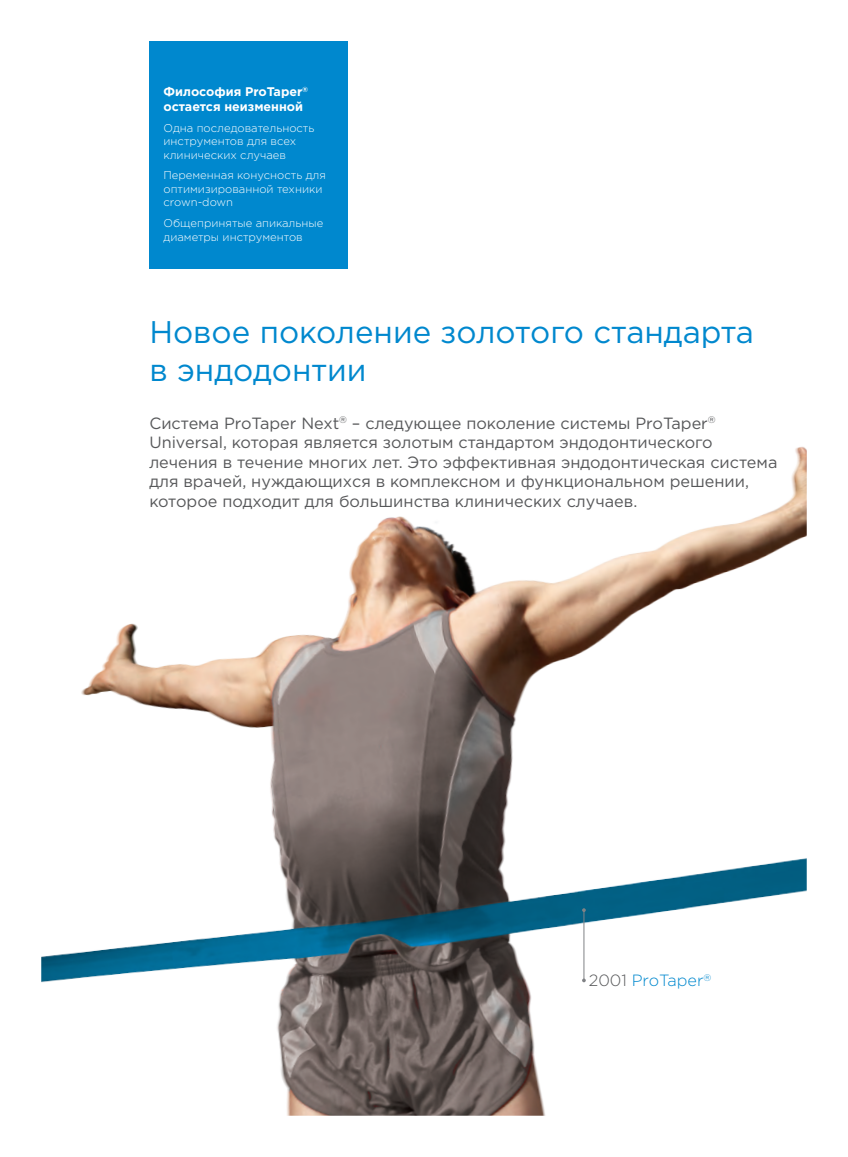
<style>
.page{position:relative;width:848px;height:1157px;background:#fff}
.page>*{position:absolute;margin:0;border:0;box-sizing:border-box;transform-origin:0 0}
.t1{font:31.25px/37.5px "Gotham Pro";color:#0088ce}
.t2{font:16.25px/19.5px "Gotham Pro";color:#57585a}
.t3{font:300 16.25px "Gotham Pro";color:#0088ce}
.t4{font:700 12.5px/15px "Gotham Pro";color:#fff}
.t5{font:300 11.25px/13.5px "Gotham Pro";color:#fff}
.s1{color:#57585a}
</style>
<div class="page">
<img style="left:41px;top:446px;width:766px;height:669px">
<div style="left:149px;top:41px;width:199px;height:227px;background:#0088ce"></div>
<hr style="left:583px;top:909px;width:1px;height:71px;background:#808285">
<svg style="left:582px;top:978px;width:4px;height:4px"></svg>
<p class="t4" style="left:163px;top:84px;width:146px">Философия ProTaper<sup>® </sup>остается неизменной</p>
<p class="t5" style="left:163px;top:121px;width:152px">Одна последовательность инструментов для всех клинических случаев</p>
<p class="t5" style="left:163px;top:169px;width:164px">Переменная конусность для оптимизированной техники crown-down</p>
<p class="t5" style="left:163px;top:216px;width:161px">Общепринятые апикальные диаметры инструментов</p>
<h1 class="t1" style="left:149px;top:313px;width:606px">Новое поколение золотого стандарта в эндодонтии</h1>
<p class="t2" style="left:149px;top:413px;width:629px">Система ProTaper Next<sup>®</sup> – следующее поколение системы ProTaper<sup>® </sup>Universal, которая является золотым стандартом эндодонтического лечения в течение многих лет. Это эффективная эндодонтическая система для врачей, нуждающихся в комплексном и функциональном решении, которое подходит для большинства клинических случаев.</p>
<p class="t3" style="left:589px;top:971px;width:124px"><span class="s1">2001</span> ProTaper<sup>®</sup></p>
</div>
